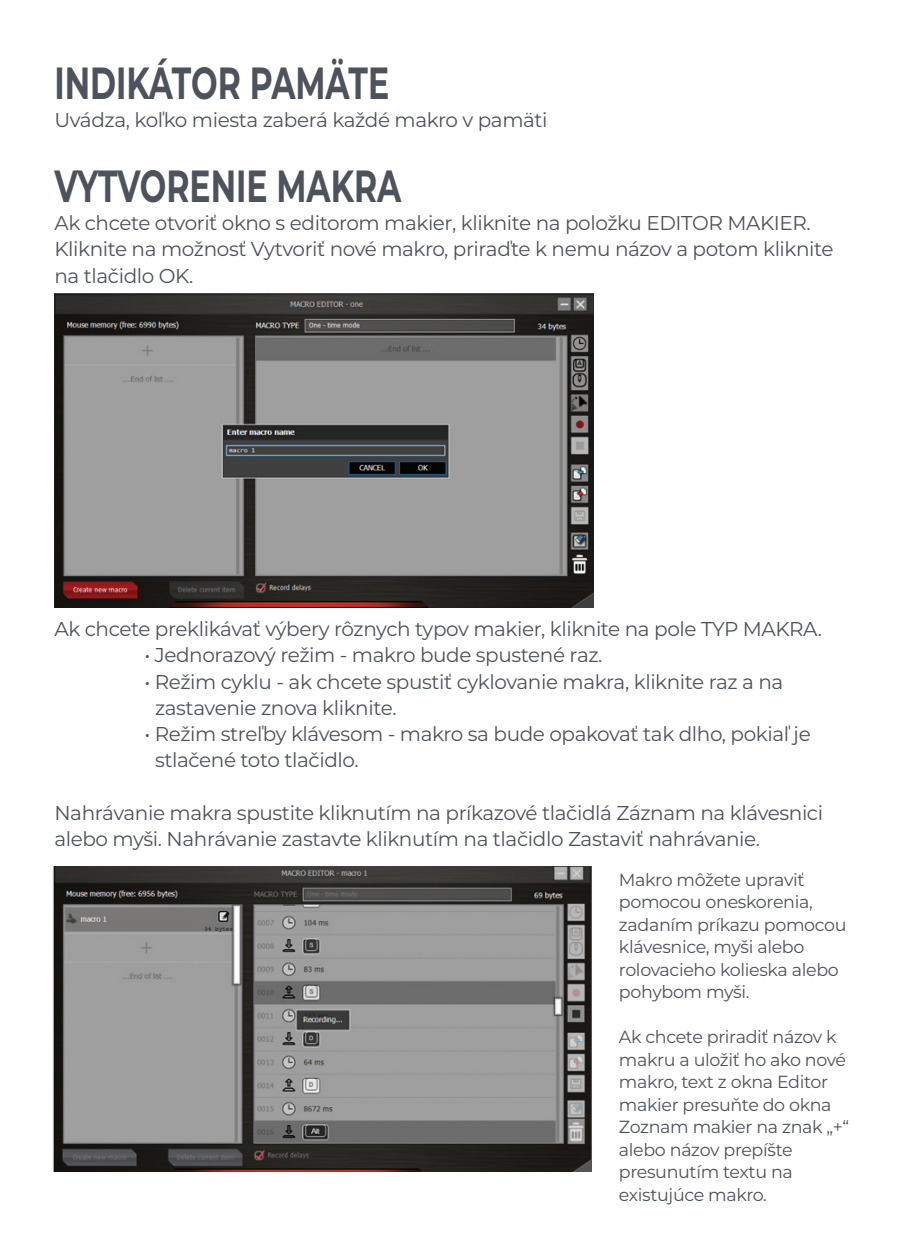
<style>
.page{position:relative;width:900px;height:1260px;background:#fff}
.page>*{position:absolute;margin:0;border:0;box-sizing:border-box;transform-origin:0 0}
.t1{font:700 45px "Montserrat";color:#4d535c;scale:.7 1}
.t2{font:20px/26.2px "Montserrat";letter-spacing:-.02em;color:#4d535c}
.t3{font:17.5px/22.5px "Montserrat";letter-spacing:-.02em;color:#4d535c}
</style>
<div class="page">
<img style="left:54px;top:293px;width:539px;height:314px">
<img style="left:52px;top:866px;width:540px;height:305px">
<h1 class="t1" style="left:54px;top:50px;width:480px">INDIKÁTOR PAMÄTE</h1>
<p class="t2" style="left:54px;top:106px;width:495px">Uvádza, koľko miesta zaberá každé makro v pamäti</p>
<h1 class="t1" style="left:54px;top:154px;width:497px">VYTVORENIE MAKRA</h1>
<p class="t2" style="left:54px;top:209px;width:781px">Ak chcete otvoriť okno s editorom makier, kliknite na položku EDITOR MAKIER.<br>Kliknite na možnosť Vytvoriť nové makro, priraďte k nemu názov a potom kliknite na tlačidlo OK.</p>
<p class="t2" style="left:54px;top:615px;width:769px">Ak chcete preklikávať výbery rôznych typov makier, kliknite na pole TYP MAKRA.</p>
<p class="t2" style="left:144px;top:642px;width:460px">• Jednorazový režim - makro bude spustené raz.</p>
<p class="t2" style="left:155px;top:668px;width:630px;text-indent:-11px">• Režim cyklu - ak chcete spustiť cyklovanie makra, kliknite raz a na zastavenie znova kliknite.</p>
<p class="t2" style="left:155px;top:720px;width:657px;text-indent:-11px">• Režim streľby klávesom - makro sa bude opakovať tak dlho, pokiaľ je stlačené toto tlačidlo.</p>
<p class="t2" style="left:54px;top:799px;width:770px">Nahrávanie makra spustite kliknutím na príkazové tlačidlá Záznam na klávesnici alebo myši. Nahrávanie zastavte kliknutím na tlačidlo Zastaviť nahrávanie.</p>
<p class="t3" style="left:619px;top:867px;width:229px">Makro môžete upraviť pomocou oneskorenia, zadaním príkazu pomocou klávesnice, myši alebo rolovacieho kolieska alebo pohybom myši.</p>
<p class="t3" style="left:619px;top:1025px;width:232px">Ak chcete priradiť názov k makru a uložiť ho ako nové makro, text z okna Editor makier presuňte do okna<br>Zoznam makier na znak „+“ alebo názov prepíšte presunutím textu na existujúce makro.</p>
</div>
